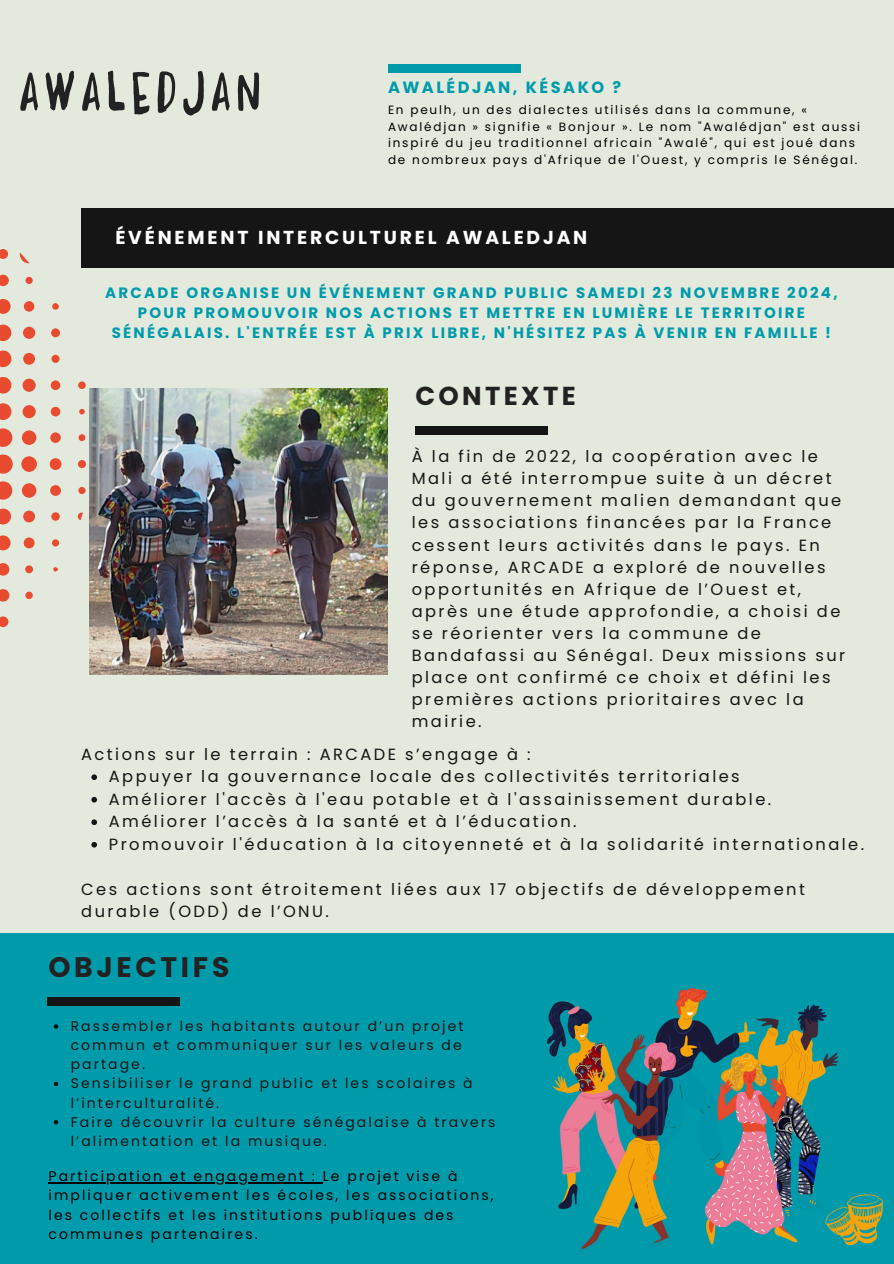
<style>
.page{position:relative;width:894px;height:1264px;background:#fff}
.page>*{position:absolute;margin:0;border:0;box-sizing:border-box;transform-origin:0 0}
.t1{font:49.95px "Daft Brush";letter-spacing:.16em;color:#222}
.t2{font:700 28.2px "Poppins";letter-spacing:.13em;color:#222}
.t3{font:700 25.95px "Poppins";letter-spacing:.13em;color:#222}
.t4{font:700 18.75px "Poppins";letter-spacing:.15em;color:#fff}
.t5{font:16.2px/22px "Poppins";letter-spacing:.15em;color:#151515}
.t6{font:700 16.2px "Poppins";letter-spacing:.15em;color:#009bab}
.t7{font:700 15px/20.2px "Poppins";letter-spacing:.15em;color:#009bab;text-align:center}
.t8{font:13.95px/19.2px "Poppins";letter-spacing:.15em;color:#151515}
.t9{font:13.95px/19.2px "Poppins";letter-spacing:.15em;color:#000}
.t10{font:12px/16.6px "Poppins";letter-spacing:.15em;color:#000}
</style>
<div class="page">
<div style="left:0;top:0;width:893px;height:1263px;background:#e3eadd"></div>
<div style="left:0;top:933px;width:893px;height:330px;background:#009bab"></div>
<svg style="left:0;top:454px;width:13px;height:19px"></svg>
<svg style="left:0;top:428px;width:12px;height:19px"></svg>
<svg style="left:0;top:481px;width:12px;height:18px"></svg>
<svg style="left:0;top:403px;width:11px;height:17px"></svg>
<svg style="left:0;top:350px;width:11px;height:17px"></svg>
<svg style="left:0;top:377px;width:11px;height:16px"></svg>
<svg style="left:0;top:324px;width:11px;height:17px"></svg>
<svg style="left:0;top:508px;width:11px;height:16px"></svg>
<div style="left:21px;top:456px;width:16px;height:16px;background:#e84b30;border-radius:50%"></div>
<svg style="left:0;top:299px;width:11px;height:15px"></svg>
<svg style="left:0;top:535px;width:11px;height:15px"></svg>
<div style="left:22px;top:483px;width:14px;height:15px;background:#e84b30;border-radius:50%"></div>
<div style="left:22px;top:430px;width:14px;height:15px;background:#e84b30;border-radius:50%"></div>
<div style="left:23px;top:405px;width:13px;height:13px;background:#e84b30;border-radius:50%"></div>
<div style="left:23px;top:378px;width:13px;height:14px;background:#e84b30;border-radius:50%"></div>
<svg style="left:0;top:563px;width:9px;height:12px"></svg>
<svg style="left:0;top:589px;width:9px;height:12px"></svg>
<div style="left:23px;top:327px;width:12px;height:12px;background:#e84b30;border-radius:50%"></div>
<div style="left:23px;top:510px;width:12px;height:12px;background:#e84b30;border-radius:50%"></div>
<div style="left:50px;top:458px;width:11px;height:12px;background:#e84b30;border-radius:50%"></div>
<div style="left:23px;top:353px;width:12px;height:12px;background:#e84b30;border-radius:50%"></div>
<svg style="left:0;top:275px;width:9px;height:11px"></svg>
<div style="left:24px;top:537px;width:11px;height:11px;background:#e84b30;border-radius:50%"></div>
<div style="left:50px;top:485px;width:11px;height:11px;background:#e84b30;border-radius:50%"></div>
<svg style="left:0;top:616px;width:8px;height:11px"></svg>
<div style="left:24px;top:301px;width:10px;height:11px;background:#e84b30;border-radius:50%"></div>
<div style="left:50px;top:432px;width:11px;height:11px;background:#e84b30;border-radius:50%"></div>
<svg style="left:0;top:249px;width:8px;height:10px"></svg>
<div style="left:51px;top:407px;width:9px;height:9px;background:#e84b30;border-radius:50%"></div>
<div style="left:51px;top:380px;width:9px;height:10px;background:#e84b30;border-radius:50%"></div>
<div style="left:51px;top:328px;width:9px;height:9px;background:#e84b30;border-radius:50%"></div>
<div style="left:51px;top:512px;width:9px;height:8px;background:#e84b30;border-radius:50%"></div>
<div style="left:78px;top:460px;width:8px;height:8px;background:#e84b30;border-radius:50%"></div>
<div style="left:51px;top:355px;width:9px;height:8px;background:#e84b30;border-radius:50%"></div>
<div style="left:25px;top:565px;width:8px;height:8px;background:#e84b30;border-radius:50%"></div>
<div style="left:78px;top:381px;width:8px;height:8px;background:#e84b30;border-radius:50%"></div>
<div style="left:25px;top:591px;width:8px;height:8px;background:#e84b30;border-radius:50%"></div>
<div style="left:78px;top:487px;width:8px;height:7px;background:#e84b30;border-radius:50%"></div>
<div style="left:52px;top:539px;width:7px;height:7px;background:#e84b30;border-radius:50%"></div>
<div style="left:25px;top:277px;width:8px;height:7px;background:#e84b30;border-radius:50%"></div>
<svg style="left:19px;top:252px;width:10px;height:12px"></svg>
<div style="left:78px;top:434px;width:7px;height:7px;background:#e84b30;border-radius:50%"></div>
<div style="left:52px;top:303px;width:7px;height:7px;background:#e84b30;border-radius:50%"></div>
<svg style="left:79px;top:409px;width:6px;height:5px"></svg>
<svg style="left:77px;top:512px;width:6px;height:8px"></svg>
<svg style="left:53px;top:567px;width:5px;height:4px"></svg>
<div style="left:81px;top:209px;width:812px;height:58px;background:#151515"></div>
<div style="left:388px;top:64px;width:132px;height:8px;background:#009bab"></div>
<svg style="left:54px;top:1024px;width:4px;height:4px"></svg>
<svg style="left:54px;top:1081px;width:4px;height:5px"></svg>
<svg style="left:54px;top:1120px;width:4px;height:4px"></svg>
<div style="left:47px;top:997px;width:132px;height:8px;background:#151515"></div>
<img style="left:547px;top:988px;width:337px;height:261px">
<hr style="left:48px;top:1182px;width:275px;height:1px;background:#000">
<img style="left:89px;top:388px;width:298px;height:286px">
<div style="left:415px;top:426px;width:132px;height:8px;background:#151515"></div>
<svg style="left:91px;top:774px;width:6px;height:6px"></svg>
<svg style="left:91px;top:797px;width:6px;height:5px"></svg>
<svg style="left:91px;top:819px;width:6px;height:6px"></svg>
<svg style="left:91px;top:842px;width:6px;height:5px"></svg>
<p class="t1" style="left:20px;top:69px;width:237px">AWALEDJAN</p>
<h3 class="t6" style="left:388px;top:76px;width:235px">AWALÉDJAN, KÉSAKO ?</h3>
<h2 class="t10" style="left:388px;top:102px;width:473px">En peulh, un des dialectes utilisés dans la commune, « Awalédjan » signifie « Bonjour ». Le nom "Awalédjan" est aussi inspiré du jeu traditionnel africain "Awalé", qui est joué dans de nombreux pays d'Afrique de l'Ouest, y compris le Sénégal.</h2>
<p class="t4" style="left:115px;top:224px;width:473px">ÉVÉNEMENT INTERCULTUREL AWALEDJAN</p>
<h2 class="t7" style="left:105px;top:282px;width:734px">ARCADE ORGANISE UN ÉVÉNEMENT GRAND PUBLIC SAMEDI 23 NOVEMBRE 2024,<br>POUR PROMOUVOIR NOS ACTIONS ET METTRE EN LUMIÈRE LE TERRITOIRE<br>SÉNÉGALAIS. L'ENTRÉE EST À PRIX LIBRE, N'HÉSITEZ PAS À VENIR EN FAMILLE !</h2>
<h5 class="t3" style="left:415px;top:378px;width:162px">CONTEXTE</h5>
<h5 class="t5" style="left:411px;top:445px;width:435px">À la fin de 2022, la coopération avec le Mali a été interrompue suite à un décret du gouvernement malien demandant que les associations financées par la France cessent leurs activités dans le pays. En réponse, ARCADE a exploré de nouvelles opportunités en Afrique de l’Ouest et, après une étude approfondie, a choisi de se réorienter vers la commune de Bandafassi au Sénégal. Deux missions sur place ont confirmé ce choix et défini les premières actions prioritaires avec la mairie.</h5>
<p class="t5" style="left:81px;top:743px;width:451px">Actions sur le terrain : ARCADE s’engage à :</p>
<p class="t5" style="left:109px;top:765px;width:632px">Appuyer la gouvernance locale des collectivités territoriales</p>
<p class="t5" style="left:109px;top:788px;width:663px">Améliorer l'accès à l'eau potable et à l'assainissement durable.</p>
<p class="t5" style="left:109px;top:810px;width:469px">Améliorer l’accès à la santé et à l’éducation.</p>
<h5 class="t5" style="left:109px;top:833px;width:756px">Promouvoir l'éducation à la citoyenneté et à la solidarité internationale.</h5>
<p class="t5" style="left:81px;top:877px;width:725px;line-height:22.5px">Ces actions sont étroitement liées aux 17 objectifs de développement durable (ODD) de l’ONU.</p>
<h4 class="t2" style="left:48px;top:947px;width:182px">OBJECTIFS</h4>
<h1 class="t8" style="left:71px;top:1016px;width:394px">Rassembler les habitants autour d’un projet commun et communiquer sur les valeurs de partage.</h1>
<p class="t8" style="left:71px;top:1073px;width:403px">Sensibiliser le grand public et les scolaires à l’interculturalité.</p>
<h4 class="t8" style="left:71px;top:1112px;width:426px">Faire découvrir la culture sénégalaise à travers l’alimentation et la musique.</h4>
<p class="t9" style="left:48px;top:1166px;width:446px">Participation et engagement : Le projet vise à impliquer activement les écoles, les associations, les collectifs et les institutions publiques des communes partenaires.</p>
</div>
